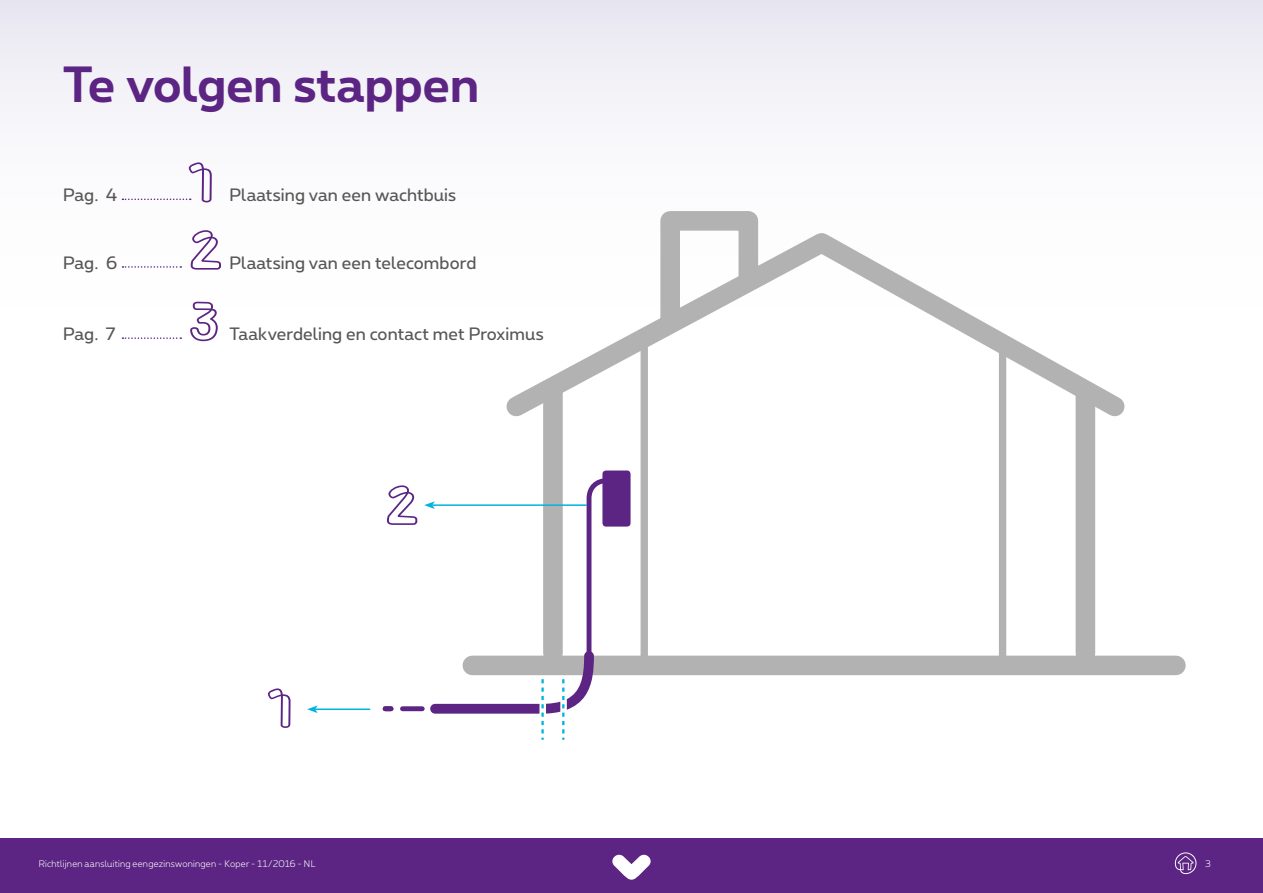
<style>
.page{position:relative;width:1263px;height:893px;background:#fff}
.page>*{position:absolute;margin:0;border:0;box-sizing:border-box;transform-origin:0 0}
.t1{font:54.45px "Proximus Display";color:#5c2483}
.t2{font:700 48px "Proximus";letter-spacing:-.015em;color:#5c2483}
.t3{font:16.95px "Proximus";letter-spacing:.005em;color:#575756}
.t4{font:300 9px "Proximus";letter-spacing:.03em;color:#fff}
</style>
<div class="page">
<div style="left:0;top:0;width:1263px;height:893px;background:linear-gradient(to bottom,#f6f5f9,#fff)"></div>
<div style="left:0;top:839px;width:1263px;height:54px;background:#5c2483"></div>
<svg style="left:1174px;top:852px;width:23px;height:22px"></svg>
<div style="left:472px;top:656px;width:704px;height:19px;background:#b3b2b2"></div>
<div style="left:1075px;top:394px;width:20px;height:259px;background:#b3b2b2"></div>
<div style="left:543px;top:389px;width:20px;height:264px;background:#b3b2b2"></div>
<svg style="left:490px;top:220px;width:651px;height:213px"></svg>
<svg style="left:651px;top:209px;width:117px;height:129px"></svg>
<div style="left:999px;top:352px;width:7px;height:309px;background:#b3b2b2"></div>
<div style="left:402px;top:706px;width:20px;height:5px;background:#5c2483"></div>
<svg style="left:385px;top:706px;width:6px;height:5px"></svg>
<div style="left:640px;top:337px;width:8px;height:324px;background:#b3b2b2"></div>
<div style="left:602px;top:470px;width:28px;height:57px;background:#5c2483;border-radius:3px"></div>
<svg style="left:122px;top:337px;width:59px;height:2px"></svg>
<svg style="left:122px;top:199px;width:69px;height:1px"></svg>
<svg style="left:122px;top:266px;width:59px;height:2px"></svg>
<svg style="left:268px;top:688px;width:23px;height:40px"></svg>
<svg style="left:387px;top:485px;width:30px;height:40px"></svg>
<hr style="left:315px;top:708px;width:55px;height:2px;background:#00b5dd">
<svg style="left:307px;top:705px;width:11px;height:8px"></svg>
<svg style="left:424px;top:476px;width:204px;height:264px"></svg>
<svg style="left:612px;top:854px;width:39px;height:26px"></svg>
<h2 class="t2" style="left:63px;top:48px;width:418px">Te volgen stappen</h2>
<p class="t3" style="left:63px;top:183px;width:56px">Pag. 4</p>
<h1 class="t1" style="left:189px;top:150px;width:28px">1</h1>
<p class="t3" style="left:230px;top:183px;width:228px">Plaatsing van een wachtbuis</p>
<p class="t3" style="left:63px;top:250px;width:56px">Pag. 6</p>
<h1 class="t1" style="left:189px;top:218px;width:35px">2</h1>
<p class="t3" style="left:230px;top:250px;width:248px">Plaatsing van een telecombord</p>
<p class="t3" style="left:63px;top:322px;width:54px">Pag. 7</p>
<h1 class="t1" style="left:189px;top:289px;width:33px">3</h1>
<p class="t3" style="left:230px;top:322px;width:316px">Taakverdeling en contact met Proximus</p>
<p class="t4" style="left:39px;top:857px;width:278px">Richtlijnen aansluiting eengezinswoningen - Koper - 11/2016 - NL</p>
<p class="t4" style="left:1205px;top:857px;width:7px">3</p>
</div>
